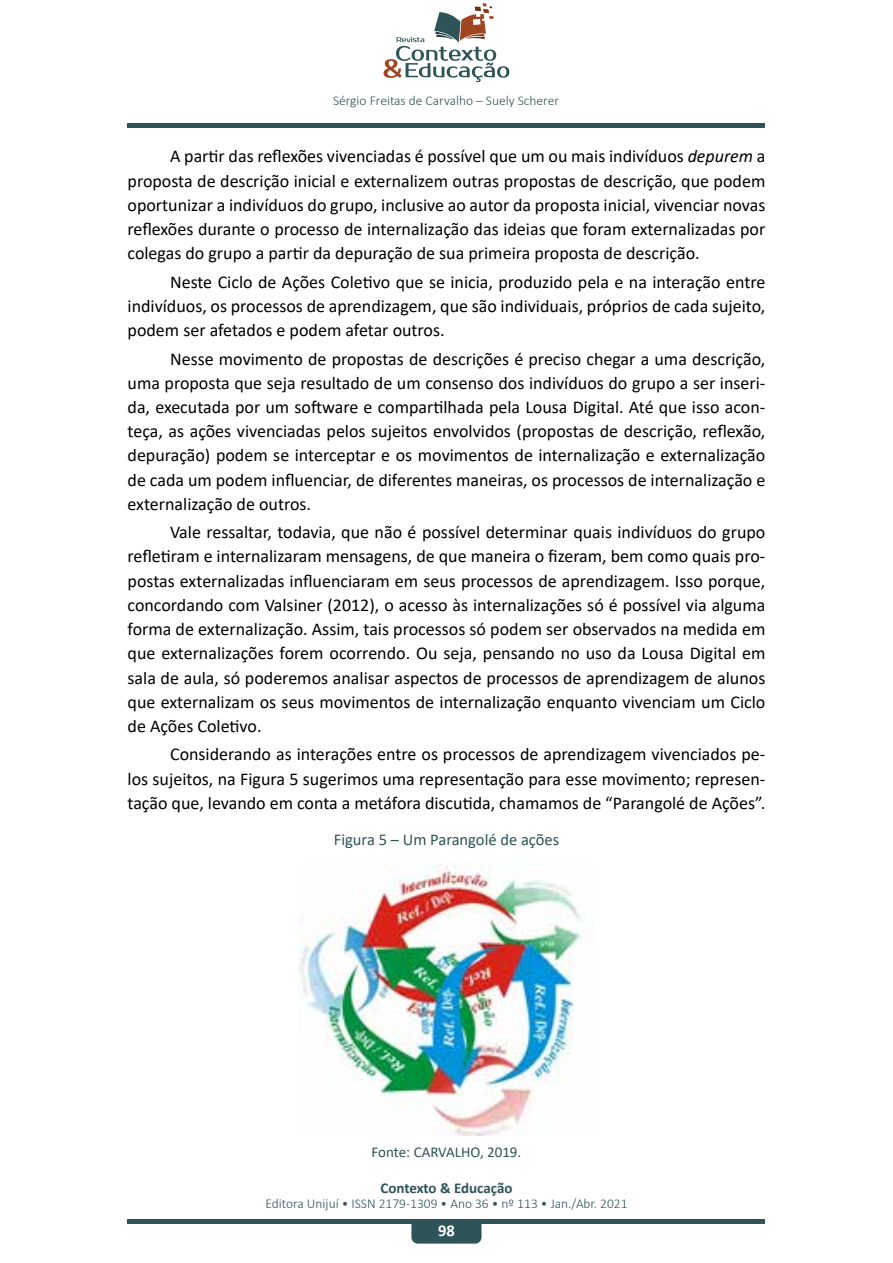
<style>
.page{position:relative;width:893px;height:1263px;background:#fff}
.page>*{position:absolute;margin:0;border:0;box-sizing:border-box;transform-origin:0 0}
.t1{font:18px/24.2px "Calibri";color:#000;text-align:justify}
.t2{font:16.5px "Calibri";color:#2e5459}
.t3{font:700 16.5px "Calibri";color:#fff}
.t4{font:15px "Calibri";color:#2e5459}
.t5{font:700 15px "Calibri";letter-spacing:-.005em;color:#2e5459}
.t6{font:300 13.5px "Calibri";color:#2e5459}
.s1{font-style:italic}
</style>
<div class="page">
<div style="left:128px;top:1219px;width:637px;height:5px;background:#2e5459"></div>
<div style="left:411px;top:1219px;width:71px;height:24px;background:#2e5459;border-radius:6px"></div>
<div style="left:128px;top:123px;width:637px;height:5px;background:#2e5459"></div>
<svg style="left:384px;top:3px;width:125px;height:79px"></svg>
<img style="left:298px;top:862px;width:284px;height:273px">
<p class="t6" style="left:333px;top:92px;width:227px">Sérgio Freitas de Carvalho – Suely Scherer</p>
<p class="t1" style="left:128px;top:144px;width:639px;text-indent:43px">A partir das reflexões vivenciadas é possível que um ou mais indivíduos <span class="s1">depurem</span> a proposta de descrição inicial e externalizem outras propostas de descrição, que podem oportunizar a indivíduos do grupo, inclusive ao autor da proposta inicial, vivenciar novas reflexões durante o processo de internalização das ideias que foram externalizadas por colegas do grupo a partir da depuração de sua primeira proposta de descrição.</p>
<p class="t1" style="left:128px;top:269px;width:639px;text-indent:43px">Neste Ciclo de Ações Coletivo que se inicia, produzido pela e na interação entre indivíduos, os processos de aprendizagem, que são individuais, próprios de cada sujeito, podem ser afetados e podem afetar outros.</p>
<p class="t1" style="left:128px;top:346px;width:639px;text-indent:43px">Nesse movimento de propostas de descrições é preciso chegar a uma descrição, uma proposta que seja resultado de um consenso dos indivíduos do grupo a ser inseri&shy;da, executada por um software e compartilhada pela Lousa Digital. Até que isso acon&shy;teça, as ações vivenciadas pelos sujeitos envolvidos (propostas de descrição, reflexão, depuração) podem se interceptar e os movimentos de internalização e externalização de cada um podem influenciar, de diferentes maneiras, os processos de internalização e externalização de outros.</p>
<p class="t1" style="left:128px;top:520px;width:639px;text-indent:43px">Vale ressaltar, todavia, que não é possível determinar quais indivíduos do grupo refletiram e internalizaram mensagens, de que maneira o fizeram, bem como quais pro&shy;postas externalizadas influenciaram em seus processos de aprendizagem. Isso porque, concordando com Valsiner (2012), o acesso às internalizações só é possível via alguma forma de externalização. Assim, tais processos só podem ser observados na medida em que externalizações forem ocorrendo. Ou seja, pensando no uso da Lousa Digital em sala de aula, só poderemos analisar aspectos de processos de aprendizagem de alunos que externalizam os seus movimentos de internalização enquanto vivenciam um Ciclo de Ações Coletivo.</p>
<p class="t1" style="left:128px;top:742px;width:639px;text-indent:43px">Considerando as interações entre os processos de aprendizagem vivenciados pe&shy;los sujeitos, na Figura 5 sugerimos uma representação para esse movimento; represen&shy;tação que, levando em conta a metáfora discutida, chamamos de “Parangolé de Ações”.</p>
<p class="t2" style="left:334px;top:828px;width:227px">Figura 5 – Um Parangolé de ações</p>
<p class="t4" style="left:372px;top:1141px;width:151px">Fonte: CARVALHO, 2019.</p>
<p class="t5" style="left:380px;top:1177px;width:134px">Contexto &amp; Educação</p>
<p class="t6" style="left:265px;top:1195px;width:364px">Editora Unijuí • ISSN 2179-1309 • Ano 36 • nº 113 • Jan./Abr. 2021</p>
<p class="t3" style="left:438px;top:1219px;width:18px">98</p>
</div>
